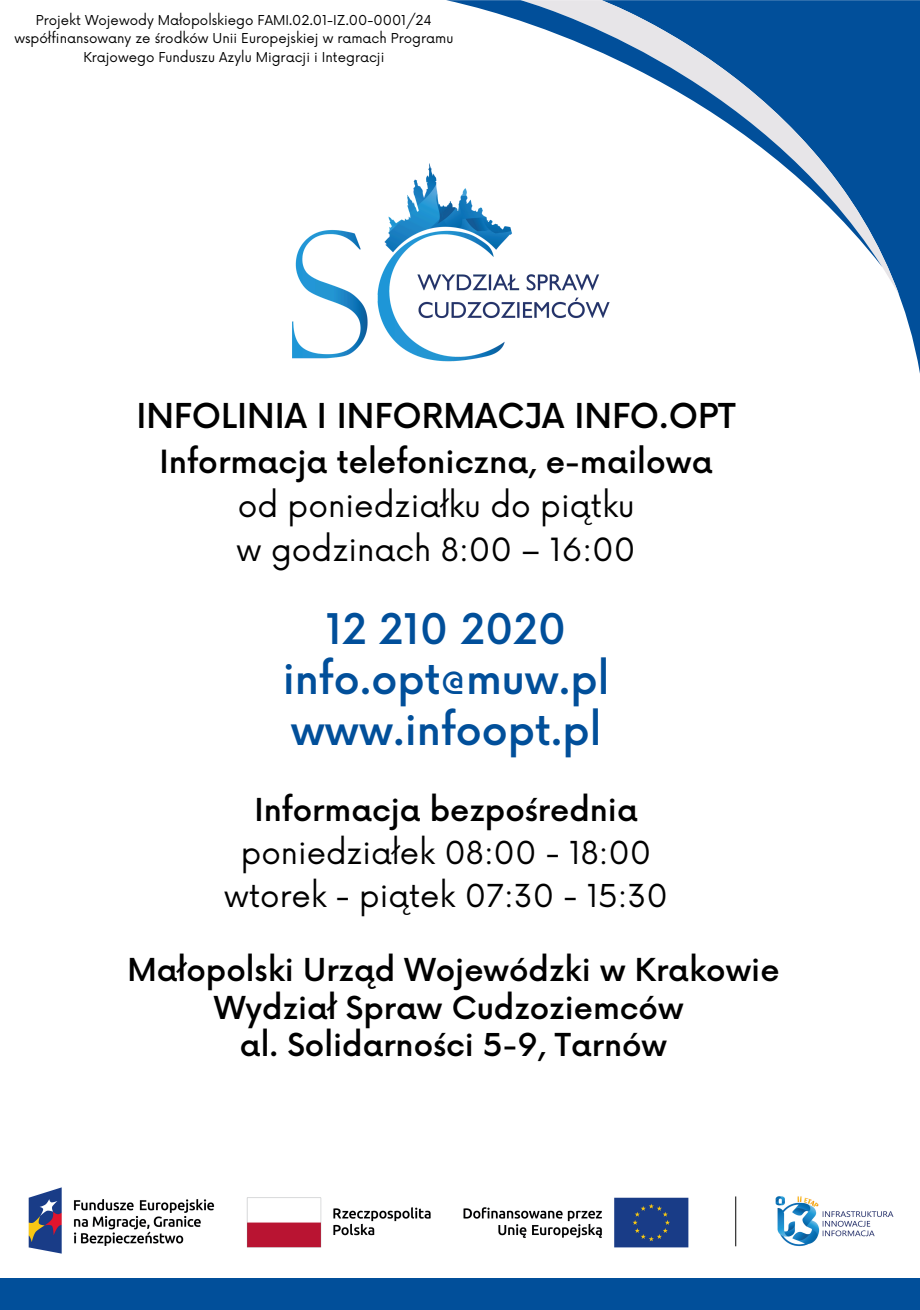
<style>
.page{position:relative;width:920px;height:1310px;background:#fff}
.page>*{position:absolute;margin:0;border:0;box-sizing:border-box;transform-origin:0 0}
.t1{font:500 41.12px/50.7px "Now";color:#014f9a;text-align:center}
.t2{font:500 33.42px "Now";color:#000}
.t3{font:31.15px/43.6px "Now";color:#000}
.t4{font:500 31.15px "Now";color:#000}
.t5{font:500 30.8px/37.8px "Now";color:#000;text-align:center}
.t6{font:30.8px/43.2px "Now";color:#000;text-align:center}
.t7{font:13.3px/18.4px "Now";color:#000;text-align:center}
.s1{font-weight:500}
</style>
<div class="page">
<svg style="left:898px;top:0;width:21px;height:368px;background:#1e63a5"></svg>
<svg style="left:881px;top:0;width:17px;height:292px;background:#125ba0"></svg>
<svg style="left:446px;top:0;width:435px;height:266px"></svg>
<div style="left:0;top:1277px;width:919px;height:32px;background:#014f9a"></div>
<img style="left:292px;top:164px;width:322px;height:198px">
<img style="left:28px;top:1187px;width:866px;height:67px">
<h1 class="t7" style="left:14px;top:11px;width:440px">Projekt Wojewody Małopolskiego FAMI.02.01-IZ.00-0001/24 współfinansowany ze środków Unii Europejskiej w ramach Programu<br>Krajowego Funduszu Azylu Migracji i Integracji</h1>
<h2 class="t2" style="left:136px;top:398px;width:600px">INFOLINIA I INFORMACJA INFO.OPT</h2>
<h3 class="t4" style="left:159px;top:445px;width:554px">Informacja telefoniczna, e-mailowa</h3>
<h3 class="t3" style="left:236px;top:485px;width:400px">od poniedziałku do piątku w godzinach 8:00 – 16:00</h3>
<h3 class="t1" style="left:282px;top:606px;width:328px">12 210 2020 info.opt@muw.pl www.infoopt.pl</h3>
<p class="t6" style="left:224px;top:789px;width:445px"><span class="s1">Informacja bezpośrednia </span>poniedziałek 08:00 - 18:00 wtorek - piątek 07:30 - 15:30</p>
<h2 class="t5" style="left:127px;top:952px;width:653px">Małopolski Urząd Wojewódzki w Krakowie<br>Wydział Spraw Cudzoziemców<br>al. Solidarności 5-9, Tarnów</h2>
</div>
